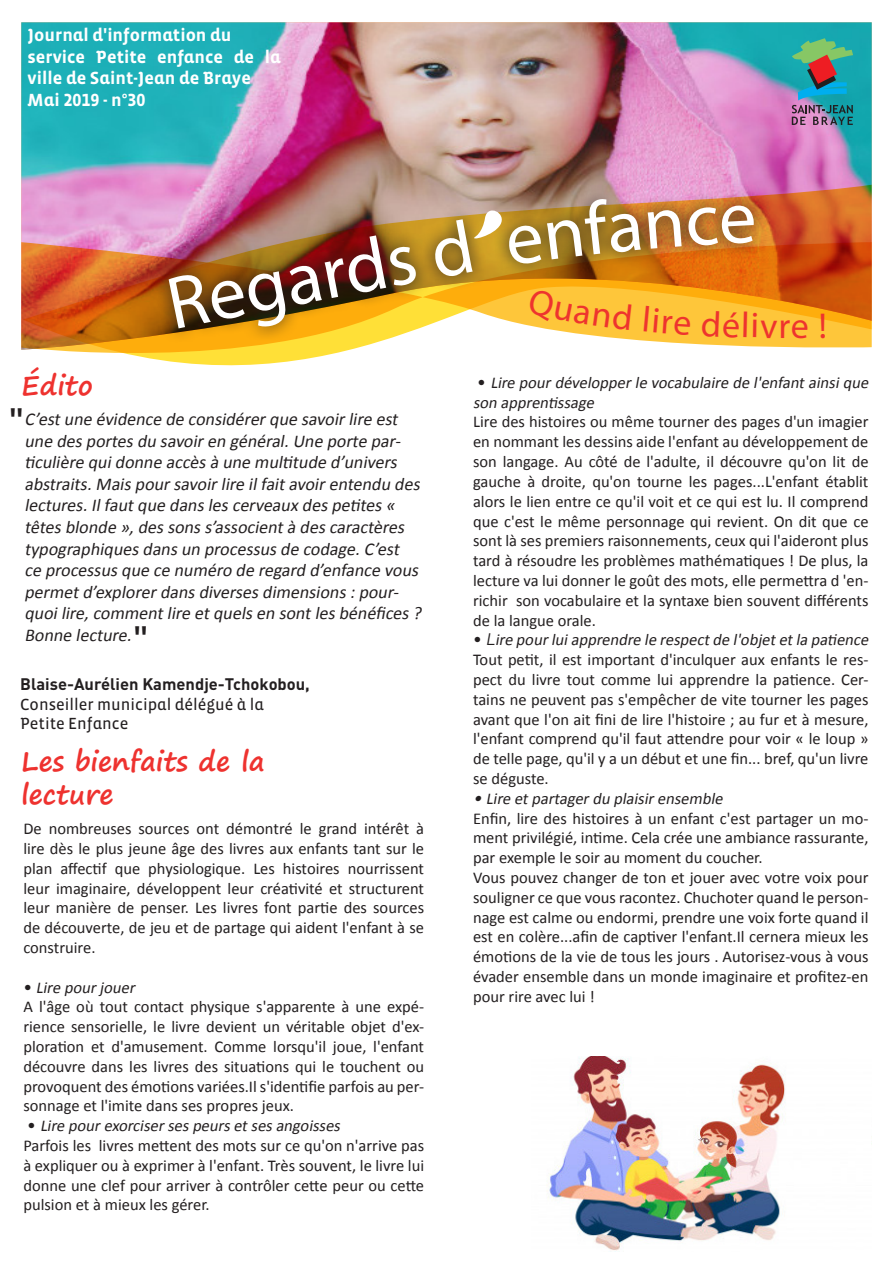
<style>
.page{position:relative;width:893px;height:1263px;background:#fff}
.page>*{position:absolute;margin:0;border:0;box-sizing:border-box;transform-origin:0 0}
.t1{font:75px "Myriad Pro";color:#fff}
.t2{font:36px "Myriad Pro";color:#ee342e}
.t3{font:36px "Consolas";color:#231f20}
.t4{font:700 27px "Segoe Print";color:#ee322f}
.t5{font:italic 18px/21.6px "Calibri";color:#231f20}
.t6{font:700 18px/21.6px "Vista Sans Alt";color:#fff}
.t7{font:16.5px/19.8px "Calibri";color:#231f20;text-align:justify}
.t8{font:italic 16.5px/19.8px "Calibri";color:#231f20}
.t9{font:16.5px "Vista Sans Alt Reg";color:#231f20}
.t10{font:700 16.5px "DIN Pro";color:#231f20}
.s1{font-family:"DIN Pro";font-style:normal}
.s2{font-family:"DIN Pro"}
</style>
<div class="page">
<img style="left:21px;top:22px;width:851px;height:220px">
<svg style="left:792px;top:38px;width:61px;height:87px;background:#528e90"></svg>
<svg style="left:23px;top:185px;width:849px;height:181px"></svg>
<img style="left:154px;top:184px;width:615px;height:159px">
<img style="left:546px;top:1057px;width:326px;height:194px">
<svg style="left:168px;top:272px;width:43px;height:56px;background:#6c400c"></svg>
<svg style="left:429px;top:199px;width:212px;height:80px;background:#a97f32"></svg>
<svg style="left:648px;top:205px;width:107px;height:44px;background:#b06c28"></svg>
<div style="left:527px;top:288px;width:105px;height:43px;background:#fec63a"></div>
<svg style="left:644px;top:306px;width:46px;height:29px"></svg>
<div style="left:702px;top:310px;width:75px;height:28px;background:#fec63a"></div>
<svg style="left:820px;top:314px;width:5px;height:24px"></svg>
<p class="t6" style="left:28px;top:25px;width:205px">Journal d'information du</p>
<p class="t6" style="left:28px;top:46px;width:255px">service Petite enfance de la ville de Saint-Jean de Braye</p>
<p class="t6" style="left:28px;top:89px;width:119px">Mai 2019 - n°30</p>
<p class="t1" style="left:199px;top:251px;width:213px;rotate:-11deg">egards</p>
<p class="t4" style="left:21px;top:361px;width:73px">Édito</p>
<p class="t5" style="left:24px;top:408px;width:402px">C’estune évidence de considérerque savoirlire est une desportesdu savoiren général.Une porte par&shy;ticulière quidonne accèsà une multitude d’univers abstraits.Maispoursavoirlire ilfaitavoirentendu des lectures.Ilfautque danslescerveaux despetites« têtesblonde »,dessonss’associentà descaractères typographiquesdansun processusde codage.C’est ce processusque ce numéro de regard d’enfance vous permetd’explorerdansdiversesdimensions:pour&shy;quoilire,commentlire etquelsen sontlesbénéfices?<br>Bonne lecture.</p>
<p class="t10" style="left:20px;top:673px;width:291px">Blaise-Aurélien Kamendje-Tchokobou,</p>
<p class="t9" style="left:20px;top:696px;width:245px">Conseiller municipal délégué à la</p>
<p class="t9" style="left:20px;top:715px;width:110px">Petite Enfance</p>
<p class="t3" style="left:6px;top:396px;width:21px">"</p>
<p class="t3" style="left:131px;top:614px;width:21px">"</p>
<p class="t4" style="left:21px;top:737px;width:245px">Les bienfaits de la</p>
<p class="t4" style="left:21px;top:769px;width:94px">lecture</p>
<p class="t7" style="left:23px;top:819px;width:402px">De nombreuses sources ont démontré le grand intérêt à lire dès le plus jeune âge des livres aux enfants tant sur le plan affectif que physiologique. Les histoires nourrissent leur imaginaire, développent leur créativité et structurent leur manière de penser. Les livres font partie des sources de découverte, de jeu et de partage qui aident l'enfant à se construire.</p>
<p class="t8" style="left:23px;top:977px;width:117px"><span class="s1">•</span> Lire pourjouer</p>
<p class="t7" style="left:23px;top:997px;width:402px">A l'âge où tout contact physique s'apparente à une expé&shy;rience sensorielle, le livre devient un véritable objet d'ex&shy;ploration et d'amusement. Comme lorsqu'il joue, l'enfant découvre dans les livres des situations qui le touchent ou provoquent des émotions variées.Il s'identifie parfois au per&shy;sonnage et l'imite dans ses propres jeux.</p>
<p class="t8" style="left:27px;top:1116px;width:318px"><span class="s1">•</span> Lire pourexorcisersespeursetsesangoisses</p>
<p class="t7" style="left:23px;top:1136px;width:402px">Parfois les livres mettent des mots sur ce qu'on n'arrive pas à expliquer ou à exprimer à l'enfant. Très souvent, le livre lui donne une clef pour arriver à contrôler cette peur ou cette pulsion et à mieux les gérer.</p>
<h2 class="t2" style="left:778px;top:304px;width:32px">re</h2>
<p class="t8" style="left:473px;top:373px;width:401px"><span class="s1">•</span> Lire pourdévelopperle vocabulaire de l'enfantainsique son apprentissage</p>
<p class="t7" style="left:473px;top:412px;width:397px">Lire des histoires ou même tourner des pages d'un imagier en nommant les dessins aide l'enfant au développement de son langage. Au côté de l'adulte, il découvre qu'on lit de gauche à droite, qu'on tourne les pages...L'enfant établit alors le lien entre ce qu'il voit et ce qui est lu. Il comprend que c'est le même personnage qui revient. On dit que ce sont là ses premiers raisonnements, ceux qui l'aideront plus tard à résoudre les problèmes mathématiques ! De plus, la lecture va lui donner le goût des mots, elle permettra d 'en&shy;richir son vocabulaire et la syntaxe bien souvent différents de la langue orale.</p>
<p class="t8" style="left:473px;top:630px;width:401px"><span class="s1">•</span> <span class="s2">L</span>ire pourluiapprendre le respectde l'objetetla patience</p>
<p class="t7" style="left:473px;top:650px;width:397px">Tout petit, il est important d'inculquer aux enfants le res&shy;pect du livre tout comme lui apprendre la patience. Cer&shy;tains ne peuvent pas s'empêcher de vite tourner les pages avant que l'on ait fini de lire l'histoire ; au fur et à mesure, l'enfant comprend qu'il faut attendre pour voir « le loup » de telle page, qu'il y a un début et une fin... bref, qu'un livre se déguste.</p>
<p class="t8" style="left:473px;top:788px;width:255px"><span class="s2">•</span> Lire etpartagerdu plaisirensemble</p>
<p class="t7" style="left:473px;top:808px;width:397px">Enfin, lire des histoires à un enfant c'est partager un mo&shy;ment privilégié, intime. Cela crée une ambiance rassurante, par exemple le soir au moment du coucher.</p>
<p class="t7" style="left:473px;top:868px;width:397px">Vous pouvez changer de ton et jouer avec votre voix pour souligner ce que vous racontez. Chuchoter quand le person&shy;nage est calme ou endormi, prendre une voix forte quand il est en colère...afin de captiver l'enfant.Il cernera mieux les émotions de la vie de tous les jours . Autorisez-vous à vous évader ensemble dans un monde imaginaire et profitez-en pour rire avec lui !</p>
</div>
